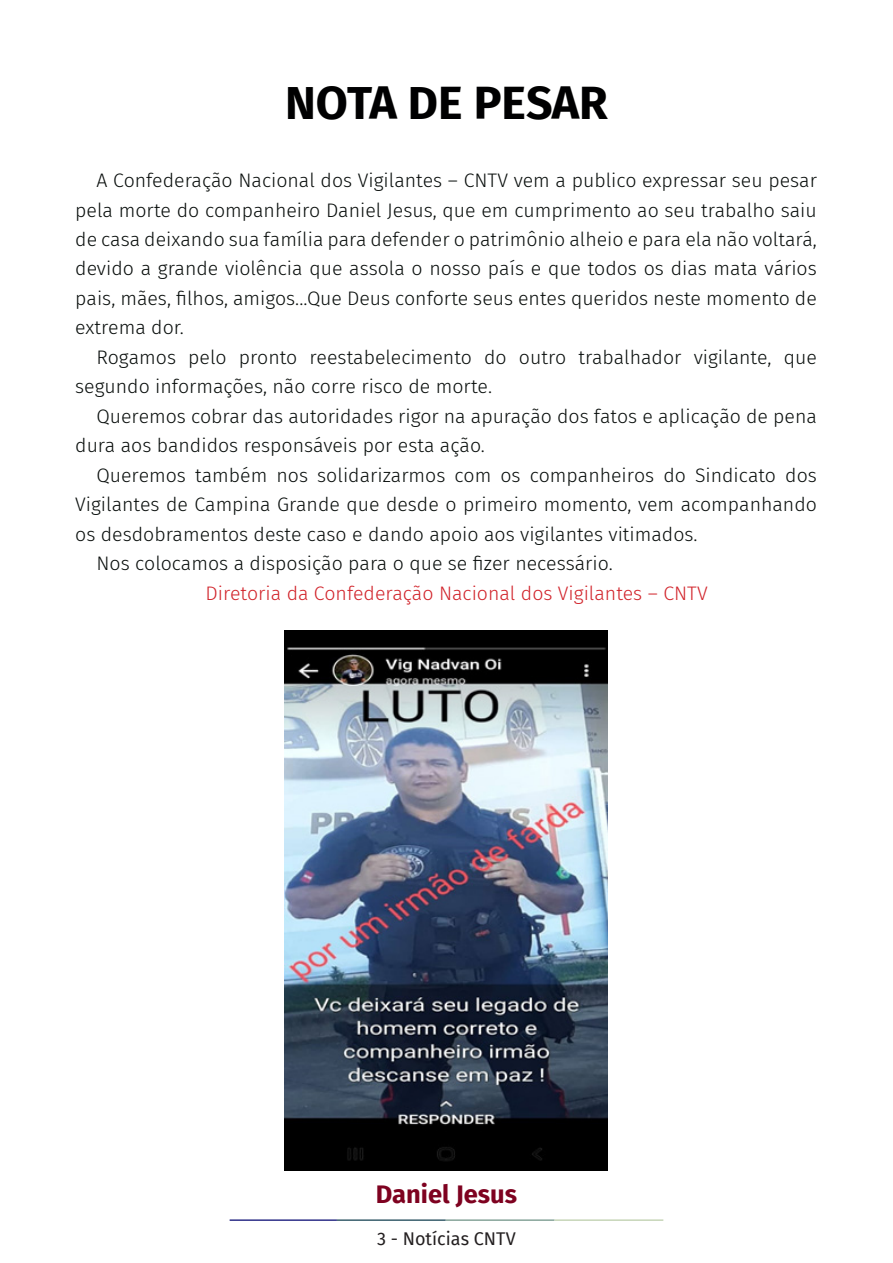
<style>
.page{position:relative;width:893px;height:1263px;background:#fff}
.page>*{position:absolute;margin:0;border:0;box-sizing:border-box;transform-origin:0 0}
.t1{font:700 46.5px "Fira Sans";color:#000001}
.t2{font:700 25.5px "Fira Sans";color:#7e0220}
.t3{font:300 19.5px/29.4px "Fira Sans";color:#080d0b;text-align:justify}
.t4{font:300 19.5px "Fira Sans";color:#d1232a}
.t5{font:18px "Fira Sans";color:#231f20}
</style>
<div class="page">
<hr style="left:230px;top:1219px;width:107px;height:2px;background:#2f3088">
<hr style="left:337px;top:1219px;width:109px;height:2px;background:#3a5f6d">
<hr style="left:446px;top:1219px;width:109px;height:2px;background:#87a59a">
<hr style="left:555px;top:1219px;width:108px;height:2px;background:#c6d5b7">
<img style="left:285px;top:630px;width:323px;height:540px">
<p class="t1" style="left:285px;top:64px;width:324px">NOTA DE PESAR</p>
<p class="t3" style="left:75px;top:165px;width:743px;text-indent:21px">A Confederação Nacional dos Vigilantes – CNTV vem a publico expressar seu pesar pela morte do companheiro Daniel Jesus, que em cumprimento ao seu trabalho saiu de casa deixando sua família para defender o patrimônio alheio e para ela não voltará, devido a grande violência que assola o nosso país e que todos os dias mata vários pais, mães, filhos, amigos...Que Deus conforte seus entes queridos neste momento de extrema dor.</p>
<p class="t3" style="left:75px;top:342px;width:743px;text-indent:21px">Rogamos pelo pronto reestabelecimento do outro trabalhador vigilante, que segundo informações, não corre risco de morte.</p>
<p class="t3" style="left:75px;top:401px;width:743px;text-indent:21px">Queremos cobrar das autoridades rigor na apuração dos fatos e aplicação de pena dura aos bandidos responsáveis por esta ação.</p>
<p class="t3" style="left:75px;top:460px;width:743px;text-indent:21px">Queremos também nos solidarizarmos com os companheiros do Sindicato dos Vigilantes de Campina Grande que desde o primeiro momento, vem acompanhando os desdobramentos deste caso e dando apoio aos vigilantes vitimados.</p>
<p class="t3" style="left:97px;top:548px;width:518px">Nos colocamos a disposição para o que se fizer necessário.</p>
<p class="t4" style="left:205px;top:579px;width:504px">Diretoria da Confederação Nacional dos Vigilantes – CNTV</p>
<p class="t2" style="left:376px;top:1173px;width:143px">Daniel Jesus</p>
<p class="t5" style="left:377px;top:1225px;width:140px">3 - Notícias CNTV</p>
</div>
